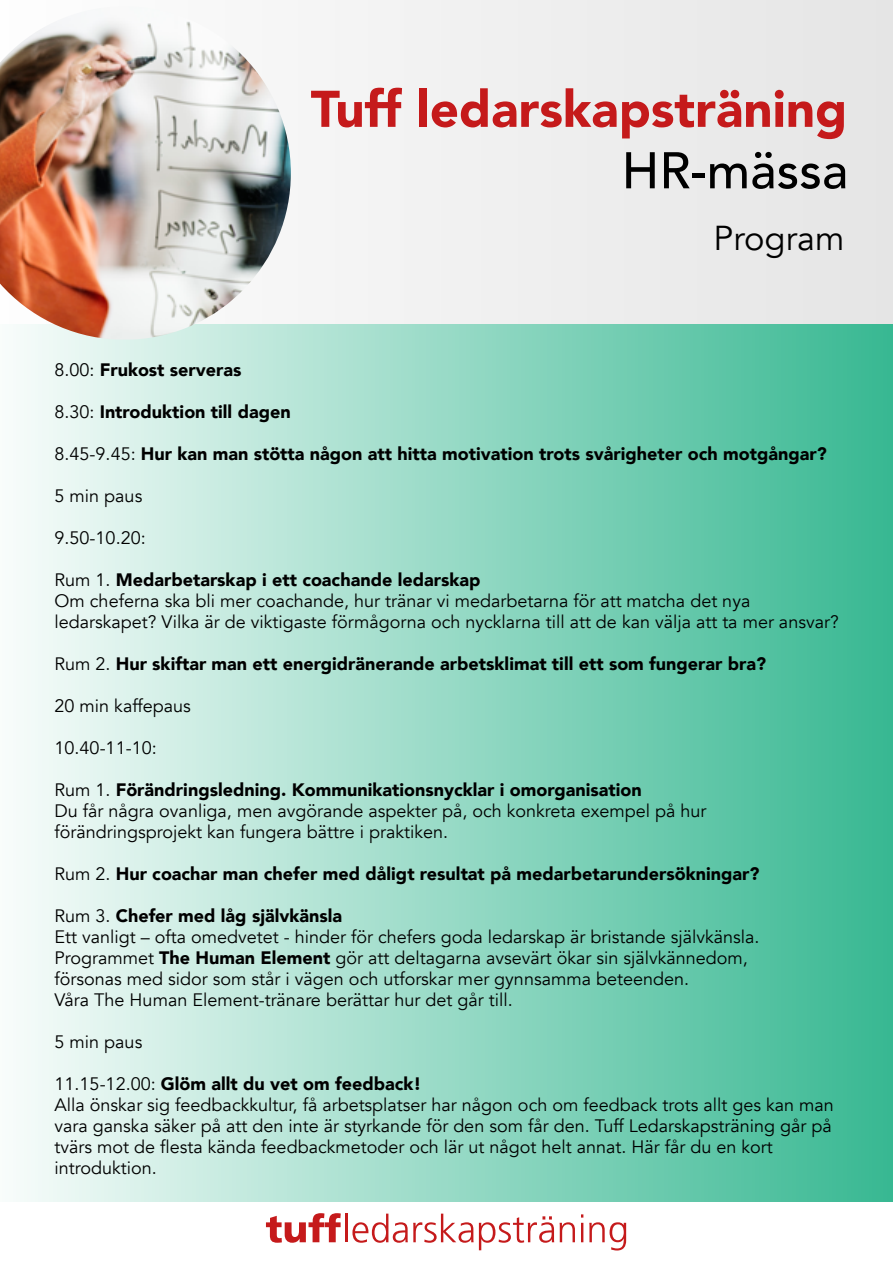
<style>
.page{position:relative;width:893px;height:1263px;background:#fff}
.page>*{position:absolute;margin:0;border:0;box-sizing:border-box;transform-origin:0 0}
.t1{font:900 51px "Avenir";color:#c51a1b}
.t2{font:500 51px "Avenir";color:#000}
.t3{font:34.5px "Avenir";color:#000}
.t4{font:18px/21px "Avenir";color:#000}
.t5{font:900 18px "Avenir";color:#000}
.s1{font-weight:400}
.s2{font-weight:900}
</style>
<div class="page">
<div style="left:0;top:324px;width:893px;height:877px;background:linear-gradient(to right,#f9fcfb,#38b892)"></div>
<div style="left:0;top:0;width:893px;height:324px;background:#ededed"></div>
<svg style="left:266px;top:1213px;width:75px;height:30px"></svg>
<hr style="left:345px;top:1213px;width:3px;height:29px;background:#c51a1b">
<svg style="left:352px;top:1213px;width:202px;height:37px"></svg>
<svg style="left:560px;top:1222px;width:15px;height:20px"></svg>
<svg style="left:581px;top:1223px;width:2px;height:19px"></svg>
<svg style="left:589px;top:1222px;width:37px;height:28px"></svg>
<img style="left:0;top:6px;width:291px;height:333px">
<h1 class="t1" style="left:311px;top:65px;width:538px">Tuff ledarskapsträning</h1>
<h1 class="t2" style="left:622px;top:126px;width:228px">HR-mässa</h1>
<h2 class="t3" style="left:713px;top:218px;width:132px">Program</h2>
<p class="t5" style="left:55px;top:354px;width:189px"><span class="s1">8.00:</span> Frukost serveras</p>
<p class="t5" style="left:55px;top:396px;width:238px"><span class="s1">8.30:</span> Introduktion till dagen</p>
<p class="t5" style="left:55px;top:438px;width:774px"><span class="s1">8.45-9.45:</span> Hur kan man stötta någon att hitta motivation trots svårigheter och motgångar?</p>
<p class="t4" style="left:55px;top:485px;width:89px">5 min paus</p>
<p class="t4" style="left:55px;top:527px;width:93px">9.50-10.20:</p>
<p class="t4" style="left:55px;top:569px;width:785px">Rum 1. <span class="s2">Medarbetarskap i ett coachande ledarskap<br></span>Om cheferna ska bli mer coachande, hur tränar vi medarbetarna för att matcha det nya ledarskapet? Vilka är de viktigaste förmågorna och nycklarna till att de kan välja att ta mer ansvar?</p>
<p class="t5" style="left:55px;top:648px;width:713px"><span class="s1">Rum 2.</span> Hur skiftar man ett energidränerande arbetsklimat till ett som fungerar bra?</p>
<p class="t4" style="left:55px;top:695px;width:138px">20 min kaffepaus</p>
<p class="t4" style="left:55px;top:737px;width:104px">10.40-11-10:</p>
<p class="t4" style="left:55px;top:779px;width:653px">Rum 1. <span class="s2">Förändringsledning. Kommunikationsnycklar i omorganisation<br></span>Du får några ovanliga, men avgörande aspekter på, och konkreta exempel på hur förändringsprojekt kan fungera bättre i praktiken.</p>
<p class="t5" style="left:55px;top:858px;width:706px"><span class="s1">Rum 2.</span> Hur coachar man chefer med dåligt resultat på medarbetarundersökningar?</p>
<p class="t4" style="left:55px;top:905px;width:706px">Rum 3. <span class="s2">Chefer med låg självkänsla<br></span>Ett vanligt – ofta omedvetet - hinder för chefers goda ledarskap är bristande självkänsla.<br>Programmet <span class="s2">The Human Element</span> gör att deltagarna avsevärt ökar sin självkännedom, försonas med sidor som står i vägen och utforskar mer gynnsamma beteenden.<br>Våra The Human Element-tränare berättar hur det går till.</p>
<p class="t4" style="left:55px;top:1031px;width:89px">5 min paus</p>
<p class="t4" style="left:55px;top:1073px;width:781px">11.15-12.00: <span class="s2">Glöm allt du vet om feedback!<br></span>Alla önskar sig feedbackkultur, få arbetsplatser har någon och om feedback trots allt ges kan man vara ganska säker på att den inte är styrkande för den som får den. Tuff Ledarskapsträning går på tvärs mot de flesta kända feedbackmetoder och lär ut något helt annat. Här får du en kort introduktion.</p>
</div>
